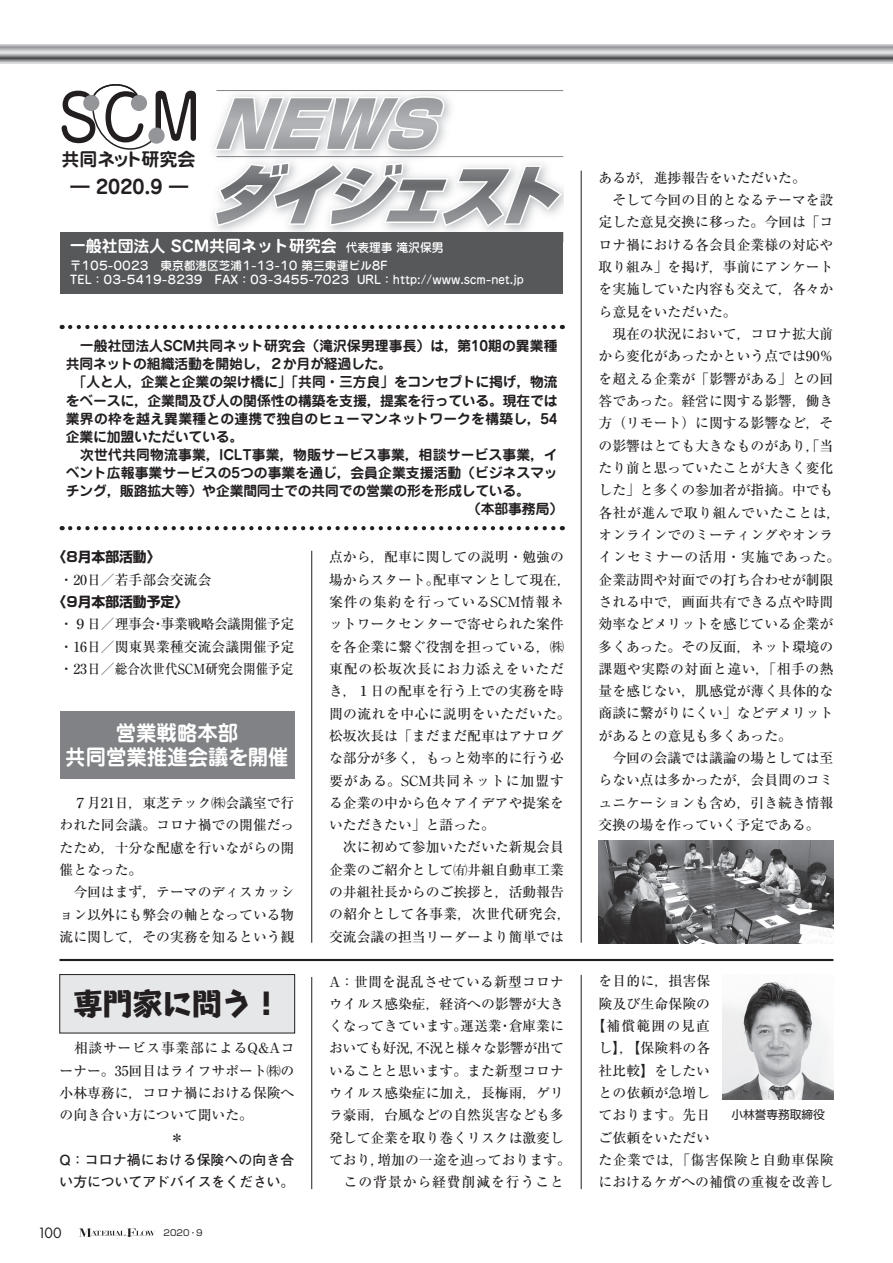
<style>
.page{position:relative;width:893px;height:1263px;background:#fff}
.page>*{position:absolute;margin:0;border:0;box-sizing:border-box;transform-origin:0 0}
.t1{font:800 29.7px "Take Std";color:#231f20}
.t2{font:700 21.3px/24.5px "Jun 501 Pro";color:#fff;text-align:center;scale:.96 1}
.t3{font:700 19.2px "Jun 501 Pro";color:#231f20}
.t4{font:700 18px "G Jun 501";color:#231f20}
.t5{font:700 16.05px "G Jun 501";color:#fff}
.t6{font:500 13.8px/22.4px "Ryumin Pr 6";color:#231f20}
.t7{font:700 13.8px "Jun 501 Pro";letter-spacing:-.005em;color:#231f20}
.t8{font:500 13.8px/22.4px "Ryumin Upr";color:#231f20;text-align:justify}
.t9{font:700 13.8px "Jun 501 Pro";letter-spacing:.015em;color:#231f20}
.t10{font:700 13.8px/22.4px "Futo Go B101 Pr 6";color:#231f20}
.t11{font:700 13.8px "Shin Go Pr 6";color:#231f20}
.t12{font:500 13.8px "Ryumin Pr 6";letter-spacing:.05em;color:#231f20}
.t13{font:500 13.8px "Ryumin Pr 6";letter-spacing:.035em;color:#231f20}
.t14{font:500 13.8px "Ryumin Pr 6";letter-spacing:.08em;color:#231f20}
.t15{font:13.8px "Futura";color:#231f20}
.t16{font:500 11.7px/14.1px "G Jun 34";color:#fff}
.t17{font:11.7px "Shin Go Pr 6";color:#231f20}
.t18{font:8.55px "Shin Go Pro";color:#231f20}
.s1{font-family:"G Jun 34";font-weight:500;font-size:11.7px}
</style>
<div class="page">
<svg style="left:0;top:45px;width:893px;height:19px;background:#aaabad"></svg>
<svg style="left:79px;top:1228px;width:77px;height:9px"></svg>
<hr style="left:581px;top:171px;width:1px;height:772px;background:#231f20">
<div style="left:60px;top:232px;width:503px;height:61px;background:#57585a"></div>
<svg style="left:62px;top:84px;width:134px;height:66px"></svg>
<div style="left:83px;top:95px;width:16px;height:16px;background:#939598;border-radius:50%"></div>
<div style="left:148px;top:128px;width:17px;height:16px;background:#939598;border-radius:50%"></div>
<div style="left:131px;top:95px;width:16px;height:16px;background:#939598;border-radius:50%"></div>
<img style="left:204px;top:238px;width:131px;height:4px">
<img style="left:348px;top:242px;width:95px;height:1px">
<svg style="left:212px;top:90px;width:352px;height:139px"></svg>
<hr style="left:311px;top:551px;width:1px;height:392px;background:#231f20">
<svg style="left:70px;top:325px;width:493px;height:4px"></svg>
<svg style="left:70px;top:526px;width:493px;height:4px"></svg>
<hr style="left:311px;top:977px;width:1px;height:212px;background:#231f20">
<hr style="left:581px;top:975px;width:1px;height:214px;background:#231f20">
<div style="left:60px;top:974px;width:235px;height:59px;background:#e6e7e9"></div>
<div style="left:60px;top:974px;width:235px;height:59px;border:1px solid #231f20"></div>
<hr style="left:60px;top:959px;width:773px;height:2px;background:#231f20">
<div style="left:60px;top:711px;width:234px;height:67px;background:#808285"></div>
<img style="left:723px;top:982px;width:110px;height:118px">
<img style="left:598px;top:840px;width:235px;height:103px">
<h3 class="t4" style="left:62px;top:147px;width:135px">共同ネット研究会</h3>
<h3 class="t3" style="left:71px;top:172px;width:119px">― 2020.9 ―</h3>
<p class="t5" style="left:70px;top:234px;width:375px">一般社団法人 SCM共同ネット研究会 <span class="s1">代表理事 滝沢保男</span></p>
<p class="t16" style="left:70px;top:258px;width:456px">〒105-0023　東京都港区芝浦1-13-10 第三東運ビル8F<br>TEL：03-5419-8239 FAX：03-3455-7023 URL：http://www.scm-net.jp</p>
<p class="t7" style="left:66px;top:335px;width:493px">　一般社団法人SCM共同ネット研究会（滝沢保男理事長）は，第10期の異業種</p>
<p class="t7" style="left:66px;top:353px;width:328px">共同ネットの組織活動を開始し，２か月が経過した。</p>
<p class="t7" style="left:66px;top:371px;width:493px">　「人と人，企業と企業の架け橋に」「共同・三方良」をコンセプトに掲げ，物流</p>
<p class="t7" style="left:66px;top:389px;width:493px">をベースに，企業間及び人の関係性の構築を支援，提案を行っている。現在では</p>
<p class="t7" style="left:66px;top:407px;width:493px">業界の枠を越え異業種との連携で独自のヒューマンネットワークを構築し，54</p>
<p class="t7" style="left:66px;top:425px;width:179px">企業に加盟いただいている。</p>
<p class="t9" style="left:66px;top:444px;width:493px">　次世代共同物流事業，ICLT事業，物販サービス事業，相談サービス事業，イ</p>
<p class="t7" style="left:66px;top:462px;width:493px">ベント広報事業サービスの5つの事業を通じ，会員企業支援活動（ビジネスマッ</p>
<p class="t7" style="left:66px;top:480px;width:466px">チング，販路拡大等）や企業間同士での共同での営業の形を形成している。</p>
<p class="t7" style="left:467px;top:498px;width:98px">（本部事務局）</p>
<p class="t11" style="left:53px;top:546px;width:109px">〈8月本部活動〉</p>
<p class="t6" style="left:60px;top:568px;width:154px">・20日／若手部会交流会</p>
<p class="t11" style="left:53px;top:591px;width:137px">〈9月本部活動予定〉</p>
<p class="t8" style="left:60px;top:612px;width:236px">・ ９日／理事会・事業戦略会議開催予定・16日／関東異業種交流会議開催予定・ 23日／総合次世代SCM研究会開催予定</p>
<h2 class="t2" style="left:65px;top:718px;width:234px">営業戦略本部<br>共同営業推進会議を開催</h2>
<p class="t6" style="left:60px;top:791px;width:236px">　７月21日，東芝テック㈱会議室で行われた同会議。コロナ禍での開催だったため，十分な配慮を行いながらの開催となった。<br>　今回はまず，テーマのディスカッション以外にも弊会の軸となっている物流に関して，その実務を知るという観</p>
<p class="t6" style="left:329px;top:545px;width:243px">点から，配車に関しての説明・勉強の場からスタート。配車マンとして現在，案件の集約を行っているSCM情報ネットワークセンターで寄せられた案件を各企業に繋ぐ役割を担っている，㈱東配の松坂次長にお力添えをいただき，１日の配車を行う上での実務を時間の流れを中心に説明をいただいた。松坂次長は「まだまだ配車はアナログな部分が多く，もっと効率的に行う必要がある。SCM共同ネットに加盟する企業の中から色々アイデアや提案をいただきたい」と語った。<br>　次に初めて参加いただいた新規会員企業のご紹介として㈲井組自動車工業の井組社長からのご挨拶と，活動報告の紹介として各事業，次世代研究会，交流会議の担当リーダーより簡単では</p>
<p class="t6" style="left:598px;top:166px;width:243px">あるが，進捗報告をいただいた。<br>　そして今回の目的となるテーマを設定した意見交換に移った。今回は「コロナ禍における各会員企業様の対応や取り組み」を掲げ，事前にアンケートを実施していた内容も交えて，各々から意見をいただいた。<br>　現在の状況において，コロナ拡大前から変化があったかという点では90％を超える企業が「影響がある」との回答であった。経営に関する影響，働き方（リモート）に関する影響など，その影響はとても大きなものがあり，「当たり前と思っていたことが大きく変化した」と多くの参加者が指摘。中でも各社が進んで取り組んでいたことは，オンラインでのミーティングやオンラインセミナーの活用・実施であった。企業訪問や対面での打ち合わせが制限される中で，画面共有できる点や時間効率などメリットを感じている企業が多くあった。その反面，ネット環境の課題や実際の対面と違い，「相手の熱量を感じない，肌感覚が薄く具体的な商談に繋がりにくい」などデメリットがあるとの意見も多くあった。<br>　今回の会議では議論の場としては至らない点は多かったが，会員間のコミュニケーションも含め，引き続き情報交換の場を作っていく予定である。</p>
<h1 class="t1" style="left:73px;top:980px;width:210px">専門家に問う！</h1>
<p class="t12" style="left:60px;top:1037px;width:236px">　相談サービス事業部によるQ&amp;Aコ</p>
<p class="t6" style="left:60px;top:1059px;width:236px">ーナー。35回目はライフサポート㈱の</p>
<p class="t6" style="left:60px;top:1081px;width:236px">小林専務に，コロナ禍における保険へ</p>
<p class="t6" style="left:60px;top:1103px;width:195px">の向き合い方について聞いた。</p>
<p class="t6" style="left:170px;top:1126px;width:15px">＊</p>
<p class="t10" style="left:60px;top:1148px;width:236px">Q：コロナ禍における保険への向き合い方についてアドバイスをください。</p>
<p class="t15" style="left:38px;top:1223px;width:25px">100</p>
<p class="t18" style="left:164px;top:1226px;width:40px">2020・9</p>
<p class="t6" style="left:329px;top:969px;width:243px">A：世間を混乱させている新型コロナウイルス感染症，経済への影響が大きくなってきています。運送業・倉庫業においても好況，不況と様々な影響が出ていることと思います。また新型コロナウイルス感染症に加え，長梅雨，ゲリラ豪雨，台風などの自然災害なども多発して企業を取り巻くリスクは激変しており，増加の一途を辿っております。　この背景から経費削減を行うこと</p>
<p class="t6" style="left:598px;top:969px;width:113px">を目的に，損害保</p>
<p class="t6" style="left:598px;top:992px;width:113px">険及び生命保険の</p>
<p class="t14" style="left:592px;top:1015px;width:120px">【補償範囲の見直</p>
<p class="t6" style="left:598px;top:1036px;width:113px">し】，【保険料の各</p>
<p class="t6" style="left:598px;top:1059px;width:113px">社比較】をしたい</p>
<p class="t6" style="left:598px;top:1081px;width:113px">との依頼が急増し</p>
<p class="t6" style="left:598px;top:1103px;width:113px">ております。先日</p>
<p class="t6" style="left:598px;top:1126px;width:113px">ご依頼をいただい</p>
<p class="t13" style="left:598px;top:1149px;width:236px">た企業では，「傷害保険と自動車保険</p>
<p class="t6" style="left:598px;top:1170px;width:236px">におけるケガへの補償の重複を改善し</p>
<p class="t17" style="left:731px;top:1104px;width:95px">小林誉専務取締役</p>
</div>
